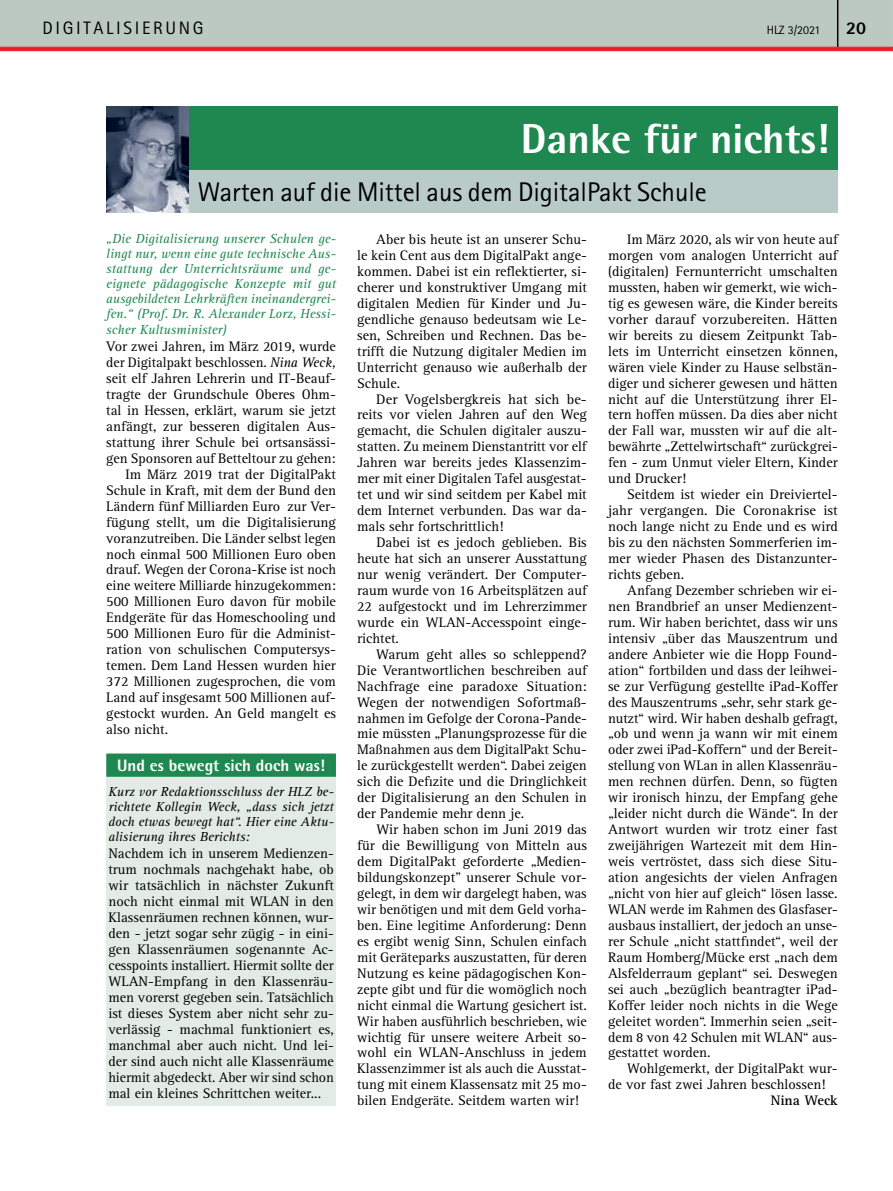
<style>
.page{position:relative;width:893px;height:1191px;background:#fff}
.page>*{position:absolute;margin:0;border:0;box-sizing:border-box;transform-origin:0 0}
.t1{font:800 42px "Rotis Semi Sans Std";color:#fff}
.t2{font:27px "Rotis Sans Serif Std";letter-spacing:-.005em;color:#000}
.t3{font:18px "Rotis Sans Serif Std";letter-spacing:.15em;color:#000}
.t4{font:800 18px "Rotis Sans Serif Std";color:#000}
.t5{font:800 16.5px "Rotis Semi Sans Std";color:#fff}
.t6{font:14.25px/15.9px "Rotis Serif Std";color:#000;text-align:justify}
.t7{font:700 14.25px "Rotis Serif Std";color:#000}
.t8{font:italic 13.5px/15px "Rotis Serif Std";color:#1f8850;text-align:justify}
.t9{font:italic 13.5px/15px "Rotis Serif Std";color:#000;text-align:justify}
.t10{font:12px "Rotis Sans Serif Std";color:#000}
.s1{font-style:italic}
</style>
<div class="page">
<svg style="left:0;top:0;width:893px;height:51px;background:#c0bab4"></svg>
<hr style="left:837px;top:0;width:1px;height:47px;background:#000">
<div style="left:188px;top:106px;width:650px;height:64px;background:#1f8850"></div>
<div style="left:188px;top:170px;width:650px;height:43px;background:#b8cbc6"></div>
<img style="left:106px;top:106px;width:82px;height:106px">
<div style="left:106px;top:754px;width:230px;height:352px;background:#e3ebe6"></div>
<div style="left:106px;top:753px;width:230px;height:23px;background:#1f8850"></div>
<p class="t3" style="left:43px;top:17px;width:163px">DIGITALISIERUNG</p>
<p class="t10" style="left:767px;top:23px;width:55px">HLZ 3/2021</p>
<p class="t4" style="left:846px;top:16px;width:22px">20</p>
<h1 class="t1" style="left:521px;top:112px;width:310px">Danke für nichts!</h1>
<h2 class="t2" style="left:198px;top:176px;width:510px">Warten auf die Mittel aus dem DigitalPakt Schule</h2>
<p class="t8" style="left:106px;top:232px;width:231px">„Die Digitalisierung unserer Schulen ge&shy;lingt nur, wenn eine gute technische Aus&shy;stattung der Unterrichtsräume und ge&shy;eignete pädagogische Konzepte mit gut ausgebildeten Lehrkräften ineinandergrei&shy;fen.“ (Prof. Dr. R. Alexander Lorz, Hessi&shy;scher Kultusminister)</p>
<p class="t6" style="left:106px;top:339px;width:231px">Vor zwei Jahren, im März 2019, wurde</p>
<p class="t6" style="left:106px;top:355px;width:231px">der Digitalpakt beschlossen. <span class="s1">Nina Weck,</span></p>
<p class="t6" style="left:106px;top:371px;width:231px">seit elf Jahren Lehrerin und IT-Beauf-</p>
<p class="t6" style="left:106px;top:387px;width:231px">tragte der Grundschule Oberes Ohm-</p>
<p class="t6" style="left:106px;top:403px;width:231px">tal in Hessen, erklärt, warum sie jetzt</p>
<p class="t6" style="left:106px;top:418px;width:231px">anfängt, zur besseren digitalen Aus-</p>
<p class="t6" style="left:106px;top:434px;width:231px">stattung ihrer Schule bei ortsansässi-</p>
<p class="t6" style="left:106px;top:450px;width:231px">gen Sponsoren auf Betteltour zu gehen:</p>
<p class="t6" style="left:125px;top:466px;width:212px">Im März 2019 trat der DigitalPakt</p>
<p class="t6" style="left:106px;top:482px;width:231px">Schule in Kraft, mit dem der Bund den</p>
<p class="t6" style="left:106px;top:498px;width:231px">Ländern fünf Milliarden Euro zur Ver-</p>
<p class="t6" style="left:106px;top:514px;width:231px">fügung stellt, um die Digitalisierung</p>
<p class="t6" style="left:106px;top:530px;width:231px">voranzutreiben. Die Länder selbst legen</p>
<p class="t6" style="left:106px;top:546px;width:231px">noch einmal 500 Millionen Euro oben</p>
<p class="t6" style="left:106px;top:562px;width:231px">drauf. Wegen der Corona-Krise ist noch</p>
<p class="t6" style="left:106px;top:578px;width:231px">eine weitere Milliarde hinzugekommen:</p>
<p class="t6" style="left:106px;top:594px;width:231px">500 Millionen Euro davon für mobile</p>
<p class="t6" style="left:106px;top:610px;width:231px">Endgeräte für das Homeschooling und</p>
<p class="t6" style="left:106px;top:626px;width:231px">500 Millionen Euro für die Administ-</p>
<p class="t6" style="left:106px;top:642px;width:231px">ration von schulischen Computersys-</p>
<p class="t6" style="left:106px;top:658px;width:231px">temen. Dem Land Hessen wurden hier</p>
<p class="t6" style="left:106px;top:674px;width:231px">372 Millionen zugesprochen, die vom</p>
<p class="t6" style="left:106px;top:690px;width:231px">Land auf insgesamt 500 Millionen auf-</p>
<p class="t6" style="left:106px;top:706px;width:231px">gestockt wurden. An Geld mangelt es</p>
<p class="t6" style="left:106px;top:721px;width:63px">also nicht.</p>
<p class="t5" style="left:117px;top:755px;width:209px">Und es bewegt sich doch was!</p>
<p class="t9" style="left:108px;top:784px;width:227px">Kurz vor Redaktionsschluss der HLZ be&shy;richtete Kollegin Weck, „dass sich jetzt doch etwas bewegt hat“. Hier eine Aktu&shy;alisierung ihres Berichts:</p>
<p class="t6" style="left:108px;top:846px;width:227px">Nachdem ich in unserem Medienzen&shy;trum nochmals nachgehakt habe, ob wir tatsächlich in nächster Zukunft noch nicht einmal mit WLAN in den Klassenräumen rechnen können, wur&shy;den - jetzt sogar sehr zügig - in eini&shy;gen Klassenräumen sogenannte Ac&shy;cesspoints installiert. Hiermit sollte der WLAN-Empfang in den Klassenräu&shy;men vorerst gegeben sein. Tatsächlich ist dieses System aber nicht sehr zu&shy;verlässig - machmal funktioniert es, manchmal aber auch nicht. Und lei&shy;der sind auch nicht alle Klassenräume hiermit abgedeckt. Aber wir sind schon mal ein kleines Schrittchen weiter...</p>
<p class="t6" style="left:357px;top:232px;width:231px;text-indent:19px">Aber bis heute ist an unserer Schu&shy;le kein Cent aus dem DigitalPakt ange&shy;kommen. Dabei ist ein reflektierter, si&shy;cherer und konstruktiver Umgang mit digitalen Medien für Kinder und Ju&shy;gendliche genauso bedeutsam wie Le&shy;sen, Schreiben und Rechnen. Das be&shy;trifft die Nutzung digitaler Medien im Unterricht genauso wie außerhalb der Schule.</p>
<p class="t6" style="left:357px;top:391px;width:231px;text-indent:19px">Der Vogelsbergkreis hat sich be&shy;reits vor vielen Jahren auf den Weg gemacht, die Schulen digitaler auszu&shy;statten. Zu meinem Dienstantritt vor elf Jahren war bereits jedes Klassenzim&shy;mer mit einer Digitalen Tafel ausgestat&shy;tet und wir sind seitdem per Kabel mit dem Internet verbunden. Das war da&shy;mals sehr fortschrittlich!</p>
<p class="t6" style="left:357px;top:535px;width:231px;text-indent:19px">Dabei ist es jedoch geblieben. Bis heute hat sich an unserer Ausstattung nur wenig verändert. Der Computer&shy;raum wurde von 16 Arbeitsplätzen auf 22 aufgestockt und im Lehrerzimmer wurde ein WLAN-Accesspoint einge&shy;richtet.</p>
<p class="t6" style="left:357px;top:646px;width:231px;text-indent:19px">Warum geht alles so schleppend?<br>Die Verantwortlichen beschreiben auf Nachfrage eine paradoxe Situation:<br>Wegen der notwendigen Sofortmaß&shy;nahmen im Gefolge der Corona-Pande&shy;mie müssten „Planungsprozesse für die Maßnahmen aus dem DigitalPakt Schu&shy;le zurückgestellt werden“. Dabei zeigen sich die Defizite und die Dringlichkeit der Digitalisierung an den Schulen in der Pandemie mehr denn je.</p>
<p class="t6" style="left:357px;top:822px;width:231px;text-indent:19px">Wir haben schon im Juni 2019 das für die Bewilligung von Mitteln aus dem DigitalPakt geforderte „Medien&shy;bildungskonzept" unserer Schule vor&shy;gelegt, in dem wir dargelegt haben, was wir benötigen und mit dem Geld vorha&shy;ben. Eine legitime Anforderung: Denn es ergibt wenig Sinn, Schulen einfach mit Geräteparks auszustatten, für deren Nutzung es keine pädagogischen Kon&shy;zepte gibt und für die womöglich noch nicht einmal die Wartung gesichert ist.<br>Wir haben ausführlich beschrieben, wie wichtig für unsere weitere Arbeit so&shy;wohl ein WLAN-Anschluss in jedem Klassenzimmer ist als auch die Ausstat&shy;tung mit einem Klassensatz mit 25 mo&shy;bilen Endgeräte. Seitdem warten wir!</p>
<p class="t6" style="left:608px;top:232px;width:231px;text-indent:19px">Im März 2020, als wir von heute auf morgen vom analogen Unterricht auf (digitalen) Fernunterricht umschalten mussten, haben wir gemerkt, wie wich&shy;tig es gewesen wäre, die Kinder bereits vorher darauf vorzubereiten. Hätten wir bereits zu diesem Zeitpunkt Tab&shy;lets im Unterricht einsetzen können, wären viele Kinder zu Hause selbstän&shy;diger und sicherer gewesen und hätten nicht auf die Unterstützung ihrer El&shy;tern hoffen müssen. Da dies aber nicht der Fall war, mussten wir auf die alt&shy;bewährte „Zettelwirtschaft“ zurückgrei&shy;fen - zum Unmut vieler Eltern, Kinder und Drucker!</p>
<p class="t6" style="left:608px;top:487px;width:231px;text-indent:19px">Seitdem ist wieder ein Dreiviertel&shy;jahr vergangen. Die Coronakrise ist noch lange nicht zu Ende und es wird bis zu den nächsten Sommerferien im&shy;mer wieder Phasen des Distanzunter&shy;richts geben.</p>
<p class="t6" style="left:608px;top:582px;width:231px;text-indent:19px">Anfang Dezember schrieben wir ei&shy;nen Brandbrief an unser Medienzent&shy;rum. Wir haben berichtet, dass wir uns intensiv „über das Mauszentrum und andere Anbieter wie die Hopp Found&shy;ation“ fortbilden und dass der leihwei&shy;se zur Verfügung gestellte iPad-Koffer des Mauszentrums „sehr, sehr stark ge&shy;nutzt“ wird. Wir haben deshalb gefragt, „ob und wenn ja wann wir mit einem oder zwei iPad-Koffern“ und der Bereit&shy;stellung von WLan in allen Klassenräu&shy;men rechnen dürfen. Denn, so fügten wir ironisch hinzu, der Empfang gehe „leider nicht durch die Wände“. In der Antwort wurden wir trotz einer fast zweijährigen Wartezeit mit dem Hin&shy;weis vertröstet, dass sich diese Situ&shy;ation angesichts der vielen Anfragen „nicht von hier auf gleich“ lösen lasse.<br>WLAN werde im Rahmen des Glasfaser&shy;ausbaus installiert, der jedoch an unse&shy;rer Schule „nicht stattfindet“, weil der Raum Homberg/Mücke erst „nach dem Alsfelderraum geplant“ sei. Deswegen sei auch „bezüglich beantragter iPad-Koffer leider noch nichts in die Wege geleitet worden“. Immerhin seien „seit&shy;dem 8 von 42 Schulen mit WLAN“ aus&shy;gestattet worden.</p>
<p class="t6" style="left:608px;top:1061px;width:231px;text-indent:19px">Wohlgemerkt, der DigitalPakt wur&shy;de vor fast zwei Jahren beschlossen!</p>
<p class="t7" style="left:771px;top:1092px;width:68px">Nina Weck</p>
</div>
